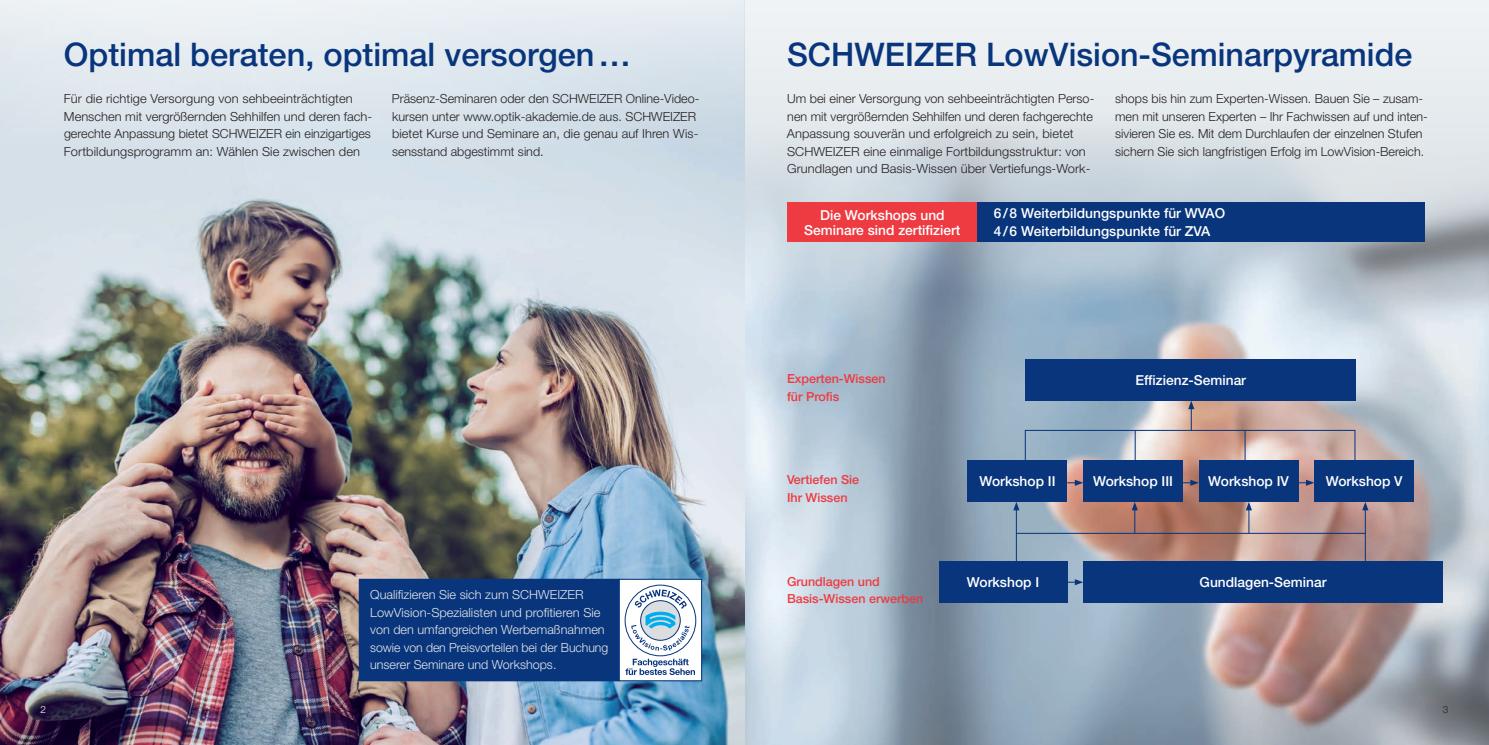
<style>
.page{position:relative;width:1489px;height:745px;background:#fff}
.page>*{position:absolute;margin:0;border:0;box-sizing:border-box;transform-origin:0 0}
.t1{font:500 32.5px "Helvetica Neue LT Std";color:#08357c}
.t2{font:500 13.75px/15px "Helvetica Neue LT Std";color:#fff;text-align:center}
.t3{font:300 12.5px/17.5px "Helvetica Neue LT Std";color:#231f20}
.t4{font:300 12.5px/17.5px "Helvetica Neue LT Std";color:#e6e7e9}
.t5{font:500 12.5px/17.5px "Helvetica Neue LT Std";color:#ee3a41}
.t6{font:300 10px "Helvetica Neue LT Std";color:#fff}
.t7{font:300 10px "Helvetica Neue LT Std";color:#231f20}
</style>
<div class="page">
<div style="left:744px;top:0;width:744px;height:744px;background:#ecf0f2"></div>
<img style="left:744px;top:99px;width:744px;height:645px">
<img style="left:0;top:0;width:744px;height:744px">
<svg style="left:1067px;top:578px;width:16px;height:7px"></svg>
<hr style="left:1015px;top:508px;width:1px;height:53px;background:#08357c">
<svg style="left:1013px;top:501px;width:6px;height:9px"></svg>
<hr style="left:1364px;top:508px;width:1px;height:53px;background:#08357c">
<svg style="left:1362px;top:501px;width:6px;height:9px"></svg>
<svg style="left:1245px;top:501px;width:6px;height:31px"></svg>
<svg style="left:1131px;top:501px;width:6px;height:31px"></svg>
<svg style="left:1188px;top:400px;width:6px;height:29px"></svg>
<hr style="left:1016px;top:532px;width:349px;height:1px;background:#08357c">
<div style="left:1024px;top:429px;width:331px;height:31px;border:1px solid #08357c"></div>
<hr style="left:1244px;top:430px;width:1px;height:30px;background:#08357c">
<hr style="left:1134px;top:430px;width:1px;height:30px;background:#08357c">
<svg style="left:1067px;top:479px;width:16px;height:6px"></svg>
<svg style="left:1182px;top:479px;width:16px;height:6px"></svg>
<svg style="left:1298px;top:479px;width:16px;height:6px"></svg>
<div style="left:1025px;top:358px;width:330px;height:42px;background:#08357c"></div>
<div style="left:1083px;top:561px;width:359px;height:41px;background:#08357c"></div>
<div style="left:938px;top:561px;width:129px;height:41px;background:#08357c"></div>
<div style="left:967px;top:460px;width:100px;height:41px;background:#08357c"></div>
<div style="left:1083px;top:460px;width:99px;height:41px;background:#08357c"></div>
<div style="left:1198px;top:460px;width:100px;height:41px;background:#08357c"></div>
<div style="left:1314px;top:460px;width:99px;height:41px;background:#08357c"></div>
<div style="left:359px;top:579px;width:260px;height:101px;background:#08357c"></div>
<div style="left:359px;top:578px;width:260px;height:102px;border:1px solid #08357c"></div>
<div style="left:619px;top:579px;width:82px;height:101px;background:#fff"></div>
<svg style="left:625px;top:584px;width:70px;height:71px"></svg>
<div style="left:624px;top:584px;width:72px;height:72px;border:1px solid #08357c;border-radius:50%"></div>
<svg style="left:625px;top:658px;width:70px;height:16px"></svg>
<svg style="left:631px;top:589px;width:58px;height:61px"></svg>
<div style="left:619px;top:578px;width:83px;height:102px;border:1px solid #08357c"></div>
<div style="left:787px;top:202px;width:190px;height:40px;background:#ee3a41"></div>
<div style="left:977px;top:202px;width:447px;height:40px;background:#08357c"></div>
<h1 class="t1" style="left:64px;top:35px;width:568px">Optimal beraten, optimal versorgen…</h1>
<h1 class="t1" style="left:787px;top:35px;width:626px">SCHWEIZER LowVision-Seminarpyramide</h1>
<p class="t3" style="left:64px;top:90px;width:310px">Für die richtige Versorgung von sehbeeinträchtigten Menschen mit vergrößernden Sehhilfen und deren fach&shy;gerechte Anpassung bietet SCHWEIZER ein einzigartiges Fortbildungsprogramm an: Wählen Sie zwischen den</p>
<p class="t3" style="left:392px;top:90px;width:309px">Präsenz-Seminaren oder den SCHWEIZER Online-Video&shy;kursen unter www.optik-akademie.de aus. SCHWEIZER bietet Kurse und Seminare an, die genau auf Ihren Wis&shy;sensstand abgestimmt sind.</p>
<p class="t3" style="left:786px;top:90px;width:309px">Um bei einer Versorgung von sehbeeinträchtigten Perso&shy;nen mit vergrößernden Sehhilfen und deren fachgerechte Anpassung souverän und erfolgreich zu sein, bietet SCHWEIZER eine einmalige Fortbildungsstruktur: von Grundlagen und Basis-Wissen über Vertiefungs-Work-</p>
<p class="t3" style="left:1115px;top:90px;width:314px">shops bis hin zum Experten-Wissen. Bauen Sie – zusam&shy;men mit unseren Experten – Ihr Fachwissen auf und inten&shy;sivieren Sie es. Mit dem Durchlaufen der einzelnen Stufen sichern Sie sich langfristigen Erfolg im LowVision-Bereich.</p>
<p class="t2" style="left:804px;top:207px;width:158px">Die Workshops und<br>Seminare sind zertifiziert</p>
<p class="t2" style="left:993px;top:203px;width:233px;line-height:18px;text-align:left">6/8 Weiterbildungspunkte für WVAO<br>4/6 Weiterbildungspunkte für ZVA</p>
<p class="t4" style="left:370px;top:585px;width:239px">Qualifizieren Sie sich zum SCHWEIZER LowVision-Spezialisten und profitieren Sie von den umfangreichen Werbemaßnahmen sowie von den Preisvorteilen bei der Buchung unserer Seminare und Workshops.</p>
<p class="t5" style="left:787px;top:369px;width:100px">Experten-Wissen für Profis</p>
<p class="t2" style="left:1135px;top:372px;width:112px">Effizienz-Seminar</p>
<p class="t5" style="left:787px;top:470px;width:74px">Vertiefen Sie<br>Ihr Wissen</p>
<p class="t2" style="left:979px;top:473px;width:78px">Workshop II</p>
<p class="t2" style="left:1092px;top:473px;width:81px">Workshop III</p>
<p class="t2" style="left:1208px;top:473px;width:82px">Workshop IV</p>
<p class="t2" style="left:1325px;top:473px;width:78px">Workshop V</p>
<p class="t5" style="left:787px;top:572px;width:138px">Grundlagen und<br>Basis-Wissen erwerben</p>
<p class="t2" style="left:966px;top:574px;width:74px">Workshop I</p>
<p class="t2" style="left:1199px;top:574px;width:128px">Gundlagen-Seminar</p>
<p class="t6" style="left:41px;top:702px;width:7px">2</p>
<p class="t7" style="left:1442px;top:702px;width:7px">3</p>
</div>
